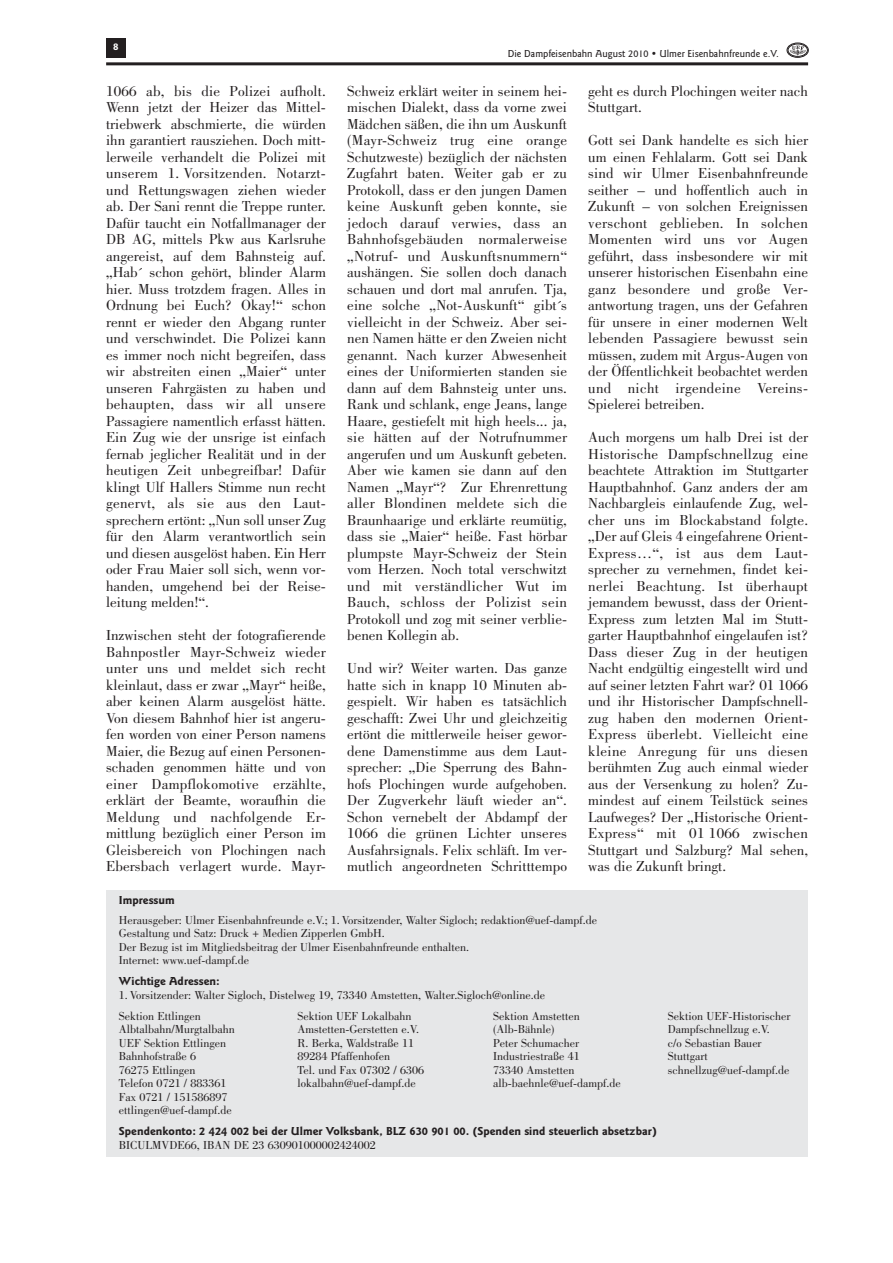
<style>
.page{position:relative;width:893px;height:1263px;background:#fff}
.page>*{position:absolute;margin:0;border:0;box-sizing:border-box;transform-origin:0 0}
.t1{font:15px/16.5px "Bodoni Std";color:#231f20;text-align:justify}
.t2{font:12px/13.5px "Bodoni Std";color:#231f20}
.t3{font:700 12px "Goudy Sans Std";color:#231f20}
.t4{font:500 10.5px "Goudy Sans Std";color:#231f20}
.t5{font:700 10.5px "Goudy Sans Std";color:#fff}
</style>
<div class="page">
<hr style="left:106px;top:62px;width:702px;height:3px;background:#231f20">
<div style="left:106px;top:38px;width:19px;height:19px;background:#231f20"></div>
<svg style="left:787px;top:42px;width:22px;height:16px"></svg>
<svg style="left:789px;top:46px;width:16px;height:9px"></svg>
<div style="left:786px;top:43px;width:22px;height:15px;border:1px solid #231f20;border-radius:50%"></div>
<div style="left:787px;top:44px;width:20px;height:13px;border:1px solid #231f20;border-radius:50%"></div>
<div style="left:106px;top:890px;width:702px;height:267px;background:#e6e7e8"></div>
<p class="t5" style="left:113px;top:43px;width:7px">8</p>
<p class="t1" style="left:106px;top:84px;width:221px">1066 ab, bis die Polizei aufholt.<br>Wenn jetzt der Heizer das Mittel - triebwerk abschmierte, die würden ihn garantiert rausziehen. Doch mitt&shy;lerweile verhandelt die Polizei mit unserem 1. Vorsitzenden. Notarzt&shy;und Rettungswagen ziehen wieder ab. Der Sani rennt die Treppe runter.<br>Dafür taucht ein Notfallmanager der DB AG, mittels Pkw aus Karlsruhe angereist, auf dem Bahnsteig auf. „Hab´ schon gehört, blinder Alarm hier. Muss trotzdem fragen. Alles in Ordnung bei Euch? Okay!“ schon rennt er wieder den Abgang runter und verschwindet. Die Polizei kann es immer noch nicht begreifen, dass wir abstreiten einen „Maier“ unter unseren Fahrgästen zu haben und behaupten, dass wir all unsere Passagiere namentlich erfasst hätten.<br>Ein Zug wie der unsrige ist einfach fernab jeglicher Realität und in der heutigen Zeit unbegreifbar! Dafür klingt Ulf Hallers Stimme nun recht genervt, als sie aus den Laut - sprechern ertönt: „Nun soll unser Zug für den Alarm verantwortlich sein und diesen ausgelöst haben. Ein Herr oder Frau Maier soll sich, wenn vor&shy;handen, umgehend bei der Reise - leitung melden!“.</p>
<p class="t1" style="left:106px;top:628px;width:221px">Inzwischen steht der fotografierende Bahnpostler Mayr-Schweiz wieder unter uns und meldet sich recht klein laut, dass er zwar „Mayr“ heiße, aber keinen Alarm ausgelöst hätte.<br>Von diesem Bahnhof hier ist angeru&shy;fen worden von einer Person namens Maier, die Bezug auf einen Personen - schaden genommen hätte und von einer Dampflokomotive er zählte, erklärt der Beamte, woraufhin die Meldung und nachfolgende Er - mittlung bezüglich einer Person im Gleisbereich von Plochingen nach Ebersbach verlagert wurde. Mayr-</p>
<p class="t4" style="left:508px;top:50px;width:272px">Die Dampfeisenbahn August 2010 • Ulmer Eisenbahnfreunde e.V.</p>
<p class="t1" style="left:347px;top:84px;width:221px">Schweiz erklärt weiter in seinem hei&shy;mischen Dialekt, dass da vorne zwei Mädchen säßen, die ihn um Aus kunft (Mayr-Schweiz trug eine orange Schutzweste) bezüglich der nächsten Zugfahrt baten. Weiter gab er zu Protokoll, dass er den jungen Damen keine Auskunft geben konnte, sie jedoch darauf verwies, dass an Bahnhofsgebäuden normalerweise „Notruf- und Auskunftsnummern“ aushängen. Sie sollen doch danach schauen und dort mal anrufen. Tja, eine solche „Not-Auskunft“ gibt´s vielleicht in der Schweiz. Aber sei&shy;nen Namen hätte er den Zweien nicht genannt. Nach kurzer Ab wesen heit eines der Uniformierten standen sie dann auf dem Bahnsteig unter uns.<br>Rank und schlank, enge Jeans, lange Haare, gestiefelt mit high heels... ja, sie hätten auf der Notrufnummer angerufen und um Auskunft gebeten.<br>Aber wie kamen sie dann auf den Namen „Mayr“? Zur Ehrenrettung aller Blondinen meldete sich die Braunhaarige und erklärte reumütig, dass sie „Maier“ heiße. Fast hörbar plumpste Mayr-Schweiz der Stein vom Herzen. Noch total verschwitzt und mit verständlicher Wut im Bauch, schloss der Polizist sein Protokoll und zog mit seiner verblie&shy;benen Kollegin ab.</p>
<p class="t1" style="left:347px;top:661px;width:221px">Und wir? Weiter warten. Das ganze hatte sich in knapp 10 Minuten ab - gespielt. Wir haben es tatsächlich geschafft: Zwei Uhr und gleichzeitig ertönt die mittlerweile heiser gewor&shy;dene Damenstimme aus dem Laut - sprecher: „Die Sperrung des Bahn - hofs Plochingen wurde aufgehoben.<br>Der Zugverkehr läuft wieder an“.<br>Schon vernebelt der Abdampf der 1066 die grünen Lichter unseres Ausfahrsignals. Felix schläft. Im ver&shy;mutlich angeordneten Schritttempo</p>
<p class="t1" style="left:588px;top:84px;width:221px">geht es durch Plochingen weiter nach<br>Stuttgart.</p>
<p class="t1" style="left:588px;top:133px;width:221px">Gott sei Dank handelte es sich hier um einen Fehlalarm. Gott sei Dank sind wir Ulmer Eisenbahnfreunde seither – und hoffentlich auch in Zukunft – von solchen Ereignissen verschont geblieben. In solchen Momenten wird uns vor Augen geführt, dass insbesondere wir mit unserer historischen Eisenbahn eine ganz besondere und große Ver - antwortung tragen, uns der Gefahren für unsere in einer modernen Welt lebenden Passagiere bewusst sein müssen, zudem mit Argus-Augen von der Öffentlichkeit beobachtet werden und nicht irgendeine Vereins-Spielerei betreiben.</p>
<p class="t1" style="left:588px;top:430px;width:221px">Auch morgens um halb Drei ist der Historische Dampfschnellzug eine beachtete Attraktion im Stuttgarter Hauptbahnhof. Ganz anders der am Nachbargleis einlaufende Zug, wel&shy;cher uns im Blockabstand folgte. „Der auf Gleis 4 eingefahrene Orient-Express…“, ist aus dem Laut - sprecher zu vernehmen, findet kei&shy;nerlei Beachtung. Ist überhaupt jemandem bewusst, dass der Orient-Express zum letzten Mal im Stutt - garter Hauptbahnhof eingelaufen ist?<br>Dass dieser Zug in der heutigen Nacht endgültig eingestellt wird und auf seiner letzten Fahrt war? 01 1066 und ihr Historischer Dampfschnell - zug haben den modernen Orient-Express überlebt. Vielleicht eine kleine Anregung für uns diesen berühmten Zug auch einmal wieder aus der Versenkung zu holen? Zu - mindest auf einem Teilstück seines Laufweges? Der „Historische Orient-Express“ mit 01 1066 zwischen Stuttgart und Salzburg? Mal sehen, was die Zukunft bringt.</p>
<p class="t3" style="left:119px;top:896px;width:57px">Impressum</p>
<p class="t2" style="left:119px;top:914px;width:479px">Herausgeber: Ulmer Eisenbahnfreunde e.V.; 1. Vorsitzender, Walter Sigloch; redaktion@uef-dampf.de Gestaltung und Satz: Druck + Medien Zipperlen GmbH.<br>Der Bezug ist im Mitgliedsbeitrag der Ulmer Eisenbahnfreunde enthalten.<br>Internet: www.uef-dampf.de</p>
<p class="t3" style="left:119px;top:977px;width:102px">Wichtige Adressen:</p>
<p class="t2" style="left:119px;top:985px;width:427px;line-height:21px">1. Vorsitzender: Walter Sigloch, Distelweg 19, 73340 Amstetten, Walter.Sigloch@online.de<br>Sektion Ettlingen</p>
<p class="t2" style="left:297px;top:1010px;width:115px">Sektion UEF Lokalbahn</p>
<p class="t2" style="left:493px;top:1010px;width:88px">Sektion Amstetten</p>
<p class="t2" style="left:667px;top:1010px;width:124px">Sektion UEF-Historischer</p>
<p class="t2" style="left:119px;top:1023px;width:117px">Albtalbahn/Murgtalbahn</p>
<p class="t2" style="left:297px;top:1023px;width:123px">Amstetten-Gerstetten e.V.</p>
<p class="t2" style="left:493px;top:1023px;width:63px">(Alb-Bähnle)</p>
<p class="t2" style="left:667px;top:1023px;width:104px">Dampfschnellzug e.V.</p>
<p class="t2" style="left:119px;top:1037px;width:109px">UEF Sektion Ettlingen</p>
<p class="t2" style="left:297px;top:1037px;width:118px">R. Berka, Waldstraße 11</p>
<p class="t2" style="left:493px;top:1037px;width:87px">Peter Schumacher</p>
<p class="t2" style="left:667px;top:1037px;width:95px">c/o Sebastian Bauer</p>
<p class="t2" style="left:119px;top:1050px;width:79px">Bahnhofstraße 6</p>
<p class="t2" style="left:297px;top:1050px;width:94px">89284 Pfaffenhofen</p>
<p class="t2" style="left:493px;top:1050px;width:88px">Industriestraße 41</p>
<p class="t2" style="left:667px;top:1050px;width:41px">Stuttgart</p>
<p class="t2" style="left:119px;top:1064px;width:78px">76275 Ettlingen</p>
<p class="t2" style="left:297px;top:1064px;width:128px">Tel. und Fax 07302 / 6306</p>
<p class="t2" style="left:493px;top:1064px;width:83px">73340 Amstetten</p>
<p class="t2" style="left:667px;top:1064px;width:123px">schnellzug@uef-dampf.de</p>
<p class="t2" style="left:119px;top:1077px;width:109px">Telefon 0721 / 883361</p>
<p class="t2" style="left:297px;top:1077px;width:120px">lokalbahn@uef-dampf.de</p>
<p class="t2" style="left:493px;top:1077px;width:129px">alb-baehnle@uef-dampf.de</p>
<p class="t2" style="left:119px;top:1091px;width:114px">Fax 0721 / 151586897 ettlingen@uef-dampf.de</p>
<p class="t3" style="left:119px;top:1127px;width:539px">Spendenkonto: 2 424 002 bei der Ulmer Volksbank, BLZ 630 901 00. (Spenden sind steuerlich absetzbar)</p>
<p class="t2" style="left:119px;top:1139px;width:258px">BICULMVDE66, IBAN DE 23 630901000002424002</p>
</div>
